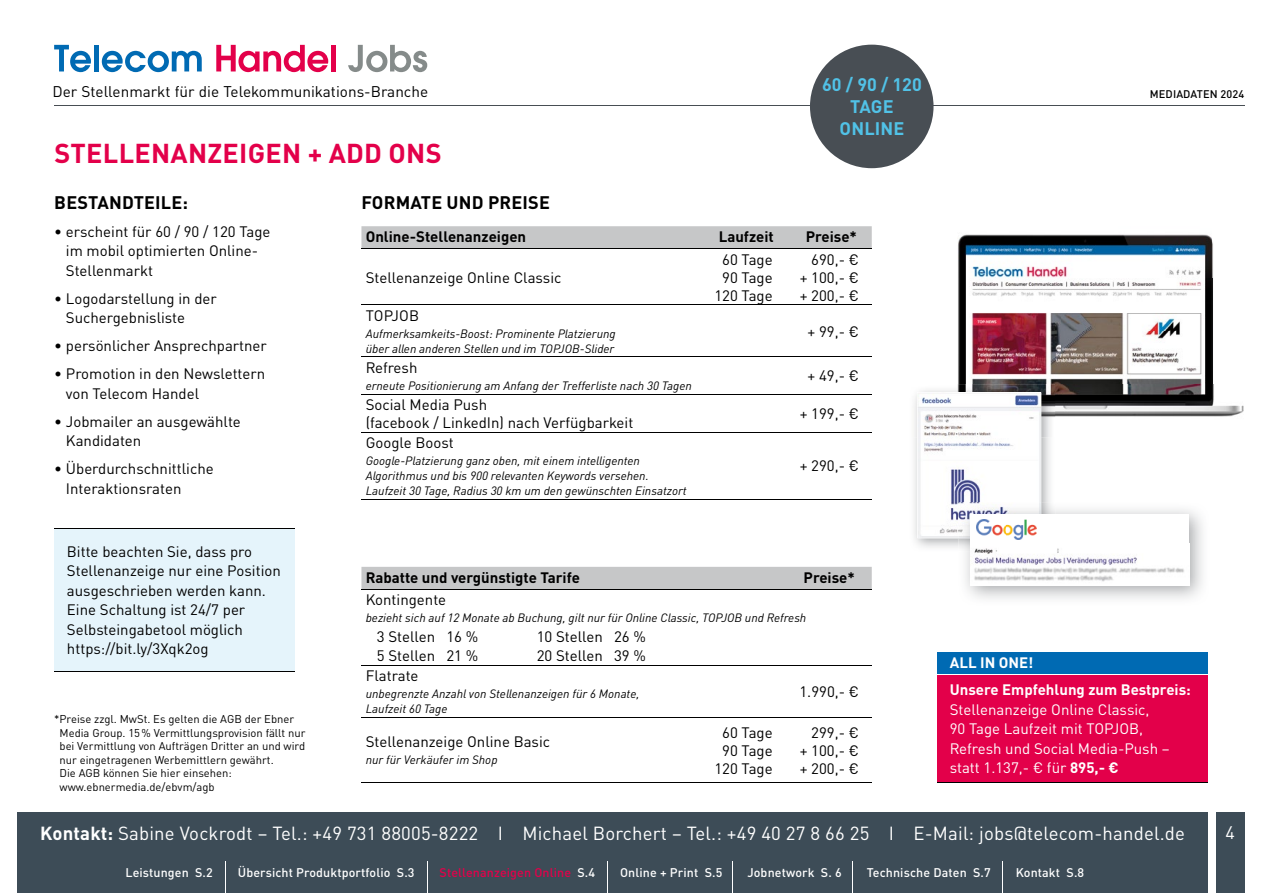
<style>
.page{position:relative;width:1263px;height:893px;background:#fff}
.page>*{position:absolute;margin:0;border:0;box-sizing:border-box;transform-origin:0 0}
.t1{font:700 27px "DINOT";letter-spacing:.01em;color:#e3004a}
.t2{font:18.75px "DINOT";letter-spacing:.01em;color:#fff}
.t3{font:700 18px "DINOT";letter-spacing:.01em;color:#000}
.t4{font:700 18px/21.6px "DINOT";letter-spacing:.005em;color:#51c2e7;text-align:center}
.t5{font:18px "DINOT";color:#fff}
.t6{font:15.3px "DINOT";color:#000}
.t7{font:15px/19.5px "DINOT";color:#000}
.t8{font:15px/19.5px "DINOT";color:#fff}
.t9{font:700 15px "DINOT";color:#000}
.t10{font:700 15px/27.3px "DINOT";color:#fff}
.t11{font:500 12.45px "DINOT";letter-spacing:.01em;color:#fff}
.t12{font:500 12.45px "DINOT";letter-spacing:.01em;color:#e3004a}
.t13{font:italic 12px/15px "DINOT";color:#000}
.t14{font:11.25px/13.5px "DINOT";color:#000}
.t15{font:500 10.95px "DINOT";letter-spacing:.01em;color:#000}
.s1{font-weight:700}
.s2{color:#fff}
</style>
<div class="page">
<hr style="left:54px;top:106px;width:1190px;height:1px;background:#484e54">
<svg style="left:54px;top:45px;width:37px;height:27px"></svg>
<div style="left:94px;top:45px;width:5px;height:26px;background:#006ab3"></div>
<svg style="left:102px;top:51px;width:100px;height:21px"></svg>
<svg style="left:216px;top:45px;width:112px;height:27px"></svg>
<div style="left:331px;top:45px;width:5px;height:26px;background:#e3004a"></div>
<svg style="left:348px;top:45px;width:79px;height:27px"></svg>
<div style="left:54px;top:528px;width:240px;height:143px;background:#e5f4fb"></div>
<hr style="left:54px;top:528px;width:240px;height:1px;background:#000">
<hr style="left:54px;top:671px;width:240px;height:1px;background:#000">
<img style="left:958px;top:234px;width:286px;height:183px">
<svg style="left:361px;top:226px;width:511px;height:23px;background:#bebebf"></svg>
<hr style="left:361px;top:249px;width:341px;height:1px;background:#000">
<hr style="left:361px;top:305px;width:341px;height:1px;background:#000">
<hr style="left:702px;top:249px;width:85px;height:1px;background:#000">
<hr style="left:787px;top:249px;width:85px;height:1px;background:#000">
<hr style="left:702px;top:305px;width:85px;height:1px;background:#000">
<hr style="left:787px;top:305px;width:85px;height:1px;background:#000">
<hr style="left:361px;top:357px;width:341px;height:1px;background:#000">
<hr style="left:702px;top:357px;width:85px;height:1px;background:#000">
<hr style="left:787px;top:357px;width:85px;height:1px;background:#000">
<hr style="left:361px;top:394px;width:341px;height:1px;background:#000">
<hr style="left:702px;top:394px;width:85px;height:1px;background:#000">
<hr style="left:787px;top:394px;width:85px;height:1px;background:#000">
<hr style="left:361px;top:432px;width:341px;height:1px;background:#000">
<hr style="left:361px;top:499px;width:341px;height:1px;background:#000">
<hr style="left:702px;top:432px;width:85px;height:1px;background:#000">
<hr style="left:787px;top:432px;width:85px;height:1px;background:#000">
<hr style="left:702px;top:499px;width:85px;height:1px;background:#000">
<hr style="left:787px;top:499px;width:85px;height:1px;background:#000">
<div style="left:361px;top:567px;width:511px;height:22px;background:#c6c7c8"></div>
<hr style="left:361px;top:782px;width:341px;height:1px;background:#000">
<hr style="left:702px;top:782px;width:85px;height:1px;background:#000">
<hr style="left:787px;top:782px;width:85px;height:1px;background:#000">
<hr style="left:361px;top:589px;width:341px;height:1px;background:#000">
<hr style="left:702px;top:589px;width:85px;height:1px;background:#000">
<hr style="left:787px;top:589px;width:85px;height:1px;background:#000">
<hr style="left:361px;top:665px;width:341px;height:1px;background:#000">
<hr style="left:702px;top:665px;width:85px;height:1px;background:#000">
<hr style="left:787px;top:665px;width:85px;height:1px;background:#000">
<hr style="left:361px;top:717px;width:341px;height:1px;background:#000">
<hr style="left:702px;top:717px;width:85px;height:1px;background:#000">
<hr style="left:787px;top:717px;width:85px;height:1px;background:#000">
<img style="left:914px;top:384px;width:141px;height:164px">
<img style="left:917px;top:393px;width:124px;height:145px">
<img style="left:958px;top:502px;width:97px;height:50px">
<img style="left:958px;top:502px;width:83px;height:36px">
<div style="left:970px;top:514px;width:219px;height:72px;background:#fff"></div>
<img style="left:974px;top:548px;width:210px;height:34px">
<img style="left:976px;top:520px;width:60px;height:20px">
<div style="left:1216px;top:812px;width:28px;height:81px;background:#3d4c57"></div>
<div style="left:18px;top:812px;width:1190px;height:81px;background:#3d4c57"></div>
<hr style="left:225px;top:861px;width:1px;height:32px;background:#fff">
<hr style="left:427px;top:861px;width:1px;height:32px;background:#fff">
<hr style="left:607px;top:861px;width:1px;height:32px;background:#fff">
<hr style="left:732px;top:861px;width:1px;height:32px;background:#fff">
<hr style="left:852px;top:861px;width:1px;height:32px;background:#fff">
<hr style="left:1002px;top:861px;width:1px;height:32px;background:#fff">
<div style="left:810px;top:45px;width:123px;height:123px;background:#484e54;border-radius:50%"></div>
<div style="left:937px;top:652px;width:270px;height:23px;background:#006ab3"></div>
<div style="left:937px;top:675px;width:270px;height:107px;background:#e3004a"></div>
<hr style="left:937px;top:782px;width:270px;height:1px;background:#000">
<hr style="left:937px;top:674px;width:270px;height:1px;background:#fff">
<p class="t6" style="left:53px;top:82px;width:377px">Der Stellenmarkt für die Telekommunikations-Branche</p>
<h1 class="t1" style="left:54px;top:135px;width:389px">STELLENANZEIGEN + ADD ONS</h1>
<p class="t4" style="left:822px;top:74px;width:101px">60 / 90 / 120<br>TAGE<br>ONLINE</p>
<p class="t3" style="left:54px;top:190px;width:135px">BESTANDTEILE:</p>
<p class="t7" style="left:66px;top:221px;width:206px;text-indent:-12px">• erscheint für 60 / 90 / 120 Tage im mobil optimierten Online-<br>Stellenmarkt</p>
<p class="t7" style="left:66px;top:288px;width:152px;text-indent:-12px">• Logodarstellung in der<br>Suchergebnisliste</p>
<p class="t7" style="left:54px;top:336px;width:214px">• persönlicher Ansprechpartner</p>
<p class="t7" style="left:66px;top:364px;width:201px;text-indent:-12px">• Promotion in den Newslettern von Telecom Handel</p>
<p class="t7" style="left:66px;top:411px;width:176px;text-indent:-12px">• Jobmailer an ausgewählte<br>Kandidaten</p>
<p class="t7" style="left:66px;top:459px;width:149px;text-indent:-12px">• Überdurchschnittliche<br>Interaktionsraten</p>
<p class="t3" style="left:362px;top:190px;width:190px">FORMATE UND PREISE</p>
<p class="t9" style="left:366px;top:227px;width:162px">Online-Stellenanzeigen</p>
<p class="t9" style="left:719px;top:227px;width:57px">Laufzeit</p>
<p class="t9" style="left:806px;top:227px;width:53px">Preise*</p>
<p class="t7" style="left:366px;top:267px;width:197px">Stellenanzeige Online Classic</p>
<p class="t7" style="left:714px;top:250px;width:60px;line-height:18px;text-align:center">60 Tage<br>90 Tage<br>120 Tage</p>
<p class="t7" style="left:800px;top:250px;width:61px;line-height:18px;text-align:justify;text-indent:12px">690,- € + 100,- € + 200,- €</p>
<p class="t7" style="left:366px;top:305px;width:55px">TOPJOB</p>
<p class="t13" style="left:366px;top:326px;width:252px">Aufmerksamkeits-Boost: Prominente Platzierung über allen anderen Stellen und im TOPJOB-Slider</p>
<p class="t7" style="left:807px;top:321px;width:53px">+ 99,- €</p>
<p class="t7" style="left:366px;top:357px;width:53px">Refresh</p>
<p class="t13" style="left:366px;top:378px;width:328px">erneute Positionierung am Anfang der Trefferliste nach 30 Tagen</p>
<p class="t7" style="left:807px;top:366px;width:53px">+ 49,- €</p>
<p class="t7" style="left:366px;top:395px;width:269px;line-height:18px">Social Media Push<br>(facebook / LinkedIn) nach Verfügbarkeit</p>
<p class="t7" style="left:800px;top:403px;width:61px">+ 199,- €</p>
<p class="t7" style="left:366px;top:432px;width:89px">Google Boost</p>
<p class="t13" style="left:366px;top:453px;width:323px">Google-Platzierung ganz oben, mit einem intelligenten<br>Algorithmus und bis 900 relevanten Keywords versehen.<br>Laufzeit 30 Tage, Radius 30 km um den gewünschten Einsatzort</p>
<p class="t7" style="left:800px;top:456px;width:61px">+ 290,- €</p>
<p class="t15" style="left:1150px;top:87px;width:96px">MEDIADATEN 2024</p>
<p class="t7" style="left:67px;top:541px;width:215px">Bitte beachten Sie, dass pro<br>Stellenanzeige nur eine Position ausgeschrieben werden kann.<br>Eine Schaltung ist 24/7 per<br>Selbsteingabetool möglich https://bit.ly/3Xqk2og</p>
<p class="t9" style="left:366px;top:567px;width:216px">Rabatte und vergünstigte Tarife</p>
<p class="t9" style="left:803px;top:567px;width:53px">Preise*</p>
<p class="t7" style="left:366px;top:590px;width:82px">Kontingente</p>
<p class="t13" style="left:366px;top:610px;width:442px">bezieht sich auf 12 Monate ab Buchung, gilt nur für Online Classic, TOPJOB und Refresh</p>
<p class="t7" style="left:377px;top:626px;width:103px">3 Stellen 16 %</p>
<p class="t7" style="left:537px;top:626px;width:111px">10 Stellen 26 %</p>
<p class="t7" style="left:377px;top:646px;width:103px">5 Stellen 21 %</p>
<p class="t7" style="left:537px;top:646px;width:111px">20 Stellen 39 %</p>
<p class="t7" style="left:366px;top:666px;width:54px">Flatrate</p>
<p class="t13" style="left:366px;top:686px;width:275px">unbegrenzte Anzahl von Stellenanzeigen für 6 Monate,<br>Laufzeit 60 Tage</p>
<p class="t7" style="left:799px;top:682px;width:61px">1.990,- €</p>
<p class="t7" style="left:366px;top:732px;width:186px">Stellenanzeige Online Basic</p>
<p class="t13" style="left:366px;top:752px;width:133px">nur für Verkäufer im Shop</p>
<p class="t10" style="left:950px;top:648px;width:243px">ALL IN ONE!<br>Unsere Empfehlung zum Bestpreis:</p>
<p class="t8" style="left:950px;top:699px;width:221px">Stellenanzeige Online Classic,<br>90 Tage Laufzeit mit TOPJOB,<br>Refresh und Social Media-Push – statt 1.137,- € für <span class="s1">895,- €</span></p>
<p class="t14" style="left:60px;top:712px;width:247px;text-indent:-5px">* Preise zzgl. MwSt. Es gelten die AGB der Ebner Media Group. 15 % Vermittlungsprovision fällt nur bei Vermittlung von Aufträgen Dritter an und wird nur eingetragenen Werbemittlern gewährt.<br>Die AGB können Sie hier einsehen: www.ebnermedia.de/ebvm/agb</p>
<p class="t2" style="left:40px;top:821px;width:1146px"><span class="s1">Kontakt:</span> Sabine Vockrodt – Tel.: +49 731 88005-8222 I Michael Borchert – Tel.: +49 40 27 8 66 25 I E-Mail: jobs@telecom-handel.de</p>
<p class="t5" style="left:1225px;top:821px;width:11px">4</p>
<p class="t7" style="left:714px;top:723px;width:60px;line-height:18px;text-align:center">60 Tage<br>90 Tage<br>120 Tage</p>
<p class="t7" style="left:800px;top:723px;width:61px;line-height:18px;text-align:justify;text-indent:12px">299,- € + 100,- € + 200,- €</p>
<p class="t11" style="left:125px;top:864px;width:89px">Leistungen S.2</p>
<p class="t11" style="left:238px;top:864px;width:178px">Übersicht Produktportfolio S.3</p>
<p class="t12" style="left:440px;top:864px;width:157px">Stellenanzeigen Online <span class="s2">S.4</span></p>
<p class="t11" style="left:620px;top:864px;width:104px">Online + Print S.5</p>
<p class="t11" style="left:747px;top:864px;width:96px">Jobnetwork S. 6</p>
<p class="t11" style="left:867px;top:864px;width:125px">Technische Daten S.7</p>
<p class="t11" style="left:1016px;top:864px;width:70px">Kontakt S.8</p>
</div>
